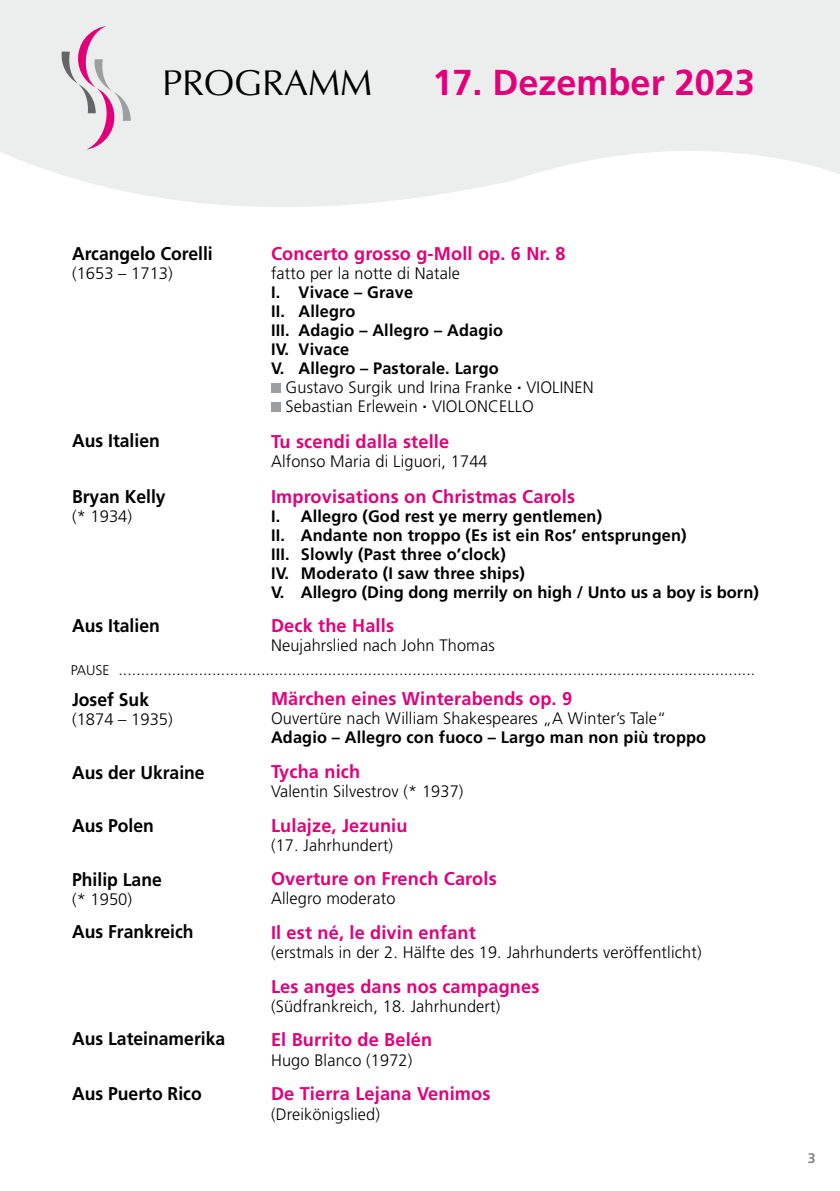
<style>
.page{position:relative;width:840px;height:1191px;background:#fff}
.page>*{position:absolute;margin:0;border:0;box-sizing:border-box;transform-origin:0 0}
.t1{font:700 36px "Frutiger LT Std";color:#e2007a}
.t2{font:36px "Optima";color:#000}
.t3{font:700 18.4px "Frutiger LT Std";letter-spacing:.01em;color:#e2007a}
.t4{font:700 18.4px "Frutiger LT Std";color:#000;scale:.95 1}
.t5{font:300 16.6px "Frutiger LT Std";letter-spacing:.01em;color:#000}
.t6{font:700 16.6px/19px "Frutiger LT Std";letter-spacing:.01em;color:#000}
.t7{font:300 16px "Frutiger LT Std";color:#000}
.t8{font:700 14px "Frutiger LT Std";color:#87888a}
.s1{font-size:14px}
</style>
<div class="page">
<svg style="left:0;top:0;width:839px;height:207px;background:#eeefef"></svg>
<svg style="left:60px;top:26px;width:71px;height:123px;background:#e3d0db"></svg>
<div style="left:271px;top:383px;width:9px;height:10px;background:#9c9e9f"></div>
<div style="left:271px;top:402px;width:9px;height:10px;background:#9c9e9f"></div>
<h1 class="t2" style="left:162px;top:62px;width:212px">PROGRAMM</h1>
<h1 class="t1" style="left:432px;top:61px;width:324px">17. Dezember 2023</h1>
<p class="t4" style="left:72px;top:242px;width:150px">Arcangelo Corelli</p>
<p class="t5" style="left:72px;top:263px;width:102px">(1653 – 1713)</p>
<p class="t3" style="left:271px;top:242px;width:296px">Concerto grosso g-Moll op. 6 Nr. 8</p>
<p class="t5" style="left:271px;top:263px;width:190px">fatto per la notte di Natale</p>
<p class="t6" style="left:271px;top:282px;width:143px">I. Vivace – Grave</p>
<p class="t6" style="left:271px;top:301px;width:86px">II. Allegro</p>
<p class="t6" style="left:271px;top:320px;width:233px">III. Adagio – Allegro – Adagio</p>
<p class="t6" style="left:271px;top:339px;width:80px">IV. Vivace</p>
<p class="t6" style="left:271px;top:358px;width:229px">V. Allegro – Pastorale. Largo</p>
<p class="t5" style="left:285px;top:377px;width:309px">Gustavo Surgik und Irina Franke <sup>.</sup> VIOLINEN</p>
<p class="t5" style="left:285px;top:396px;width:250px">Sebastian Erlewein <sup>.</sup> VIOLONCELLO</p>
<p class="t3" style="left:271px;top:430px;width:180px">Tu scendi dalla stelle</p>
<p class="t5" style="left:271px;top:451px;width:218px">Alfonso Maria di Liguori, 1744</p>
<p class="t3" style="left:271px;top:485px;width:305px">Improvisations on Christmas Carols</p>
<p class="t6" style="left:271px;top:506px;width:489px">I. Allegro (God rest ye merry gentlemen)<br>II. Andante non troppo (Es ist ein Ros’ entsprungen)<br>III. Slowly (Past three o’clock)<br>IV. Moderato (I saw three ships)<br>V. Allegro (Ding dong merrily on high / Unto us a boy is born)</p>
<p class="t3" style="left:271px;top:615px;width:124px">Deck the Halls</p>
<p class="t5" style="left:271px;top:636px;width:225px">Neujahrslied nach John Thomas</p>
<p class="t3" style="left:271px;top:688px;width:302px">Märchen eines Winterabends op. 9</p>
<p class="t5" style="left:271px;top:709px;width:396px">Ouvertüre nach William Shakespeares „A Winter’s Tale“</p>
<p class="t6" style="left:271px;top:728px;width:436px">Adagio – Allegro con fuoco – Largo man non più troppo</p>
<p class="t3" style="left:271px;top:760px;width:91px">Tycha nich</p>
<p class="t5" style="left:271px;top:782px;width:194px">Valentin Silvestrov (* 1937)</p>
<p class="t3" style="left:271px;top:814px;width:138px">Lulajze, Jezuniu</p>
<p class="t5" style="left:271px;top:835px;width:124px">(17. Jahrhundert)</p>
<p class="t3" style="left:271px;top:868px;width:227px">Overture on French Carols</p>
<p class="t5" style="left:271px;top:889px;width:126px">Allegro moderato</p>
<p class="t3" style="left:271px;top:922px;width:206px">Il est né, le divin enfant</p>
<p class="t5" style="left:271px;top:943px;width:432px">(erstmals in der 2. Hälfte des 19. Jahrhunderts veröffentlicht)</p>
<p class="t3" style="left:271px;top:975px;width:270px">Les anges dans nos campagnes</p>
<p class="t5" style="left:271px;top:996px;width:231px">(Südfrankreich, 18. Jahrhundert)</p>
<p class="t3" style="left:271px;top:1029px;width:163px">El Burrito de Belén</p>
<p class="t5" style="left:271px;top:1050px;width:143px">Hugo Blanco (1972)</p>
<p class="t3" style="left:271px;top:1083px;width:221px">De Tierra Lejana Venimos</p>
<p class="t5" style="left:271px;top:1105px;width:110px">(Dreikönigslied)</p>
<p class="t4" style="left:72px;top:430px;width:94px">Aus Italien</p>
<p class="t4" style="left:72px;top:485px;width:100px">Bryan Kelly</p>
<p class="t5" style="left:72px;top:506px;width:62px">(* 1934)</p>
<p class="t4" style="left:72px;top:615px;width:94px">Aus Italien</p>
<p class="t7" style="left:71px;top:660px;width:685px"><span class="s1">PAUSE</span> ...............................................................................................................................................</p>
<p class="t4" style="left:72px;top:688px;width:83px">Josef Suk</p>
<p class="t5" style="left:72px;top:709px;width:102px">(1874 – 1935)</p>
<p class="t4" style="left:72px;top:761px;width:141px">Aus der Ukraine</p>
<p class="t4" style="left:72px;top:815px;width:88px">Aus Polen</p>
<p class="t4" style="left:72px;top:869px;width:96px">Philip Lane</p>
<p class="t5" style="left:72px;top:890px;width:62px">(* 1950)</p>
<p class="t4" style="left:72px;top:920px;width:129px">Aus Frankreich</p>
<p class="t4" style="left:72px;top:1028px;width:163px">Aus Lateinamerika</p>
<p class="t4" style="left:72px;top:1083px;width:138px">Aus Puerto Rico</p>
<p class="t8" style="left:807px;top:1150px;width:9px">3</p>
</div>
